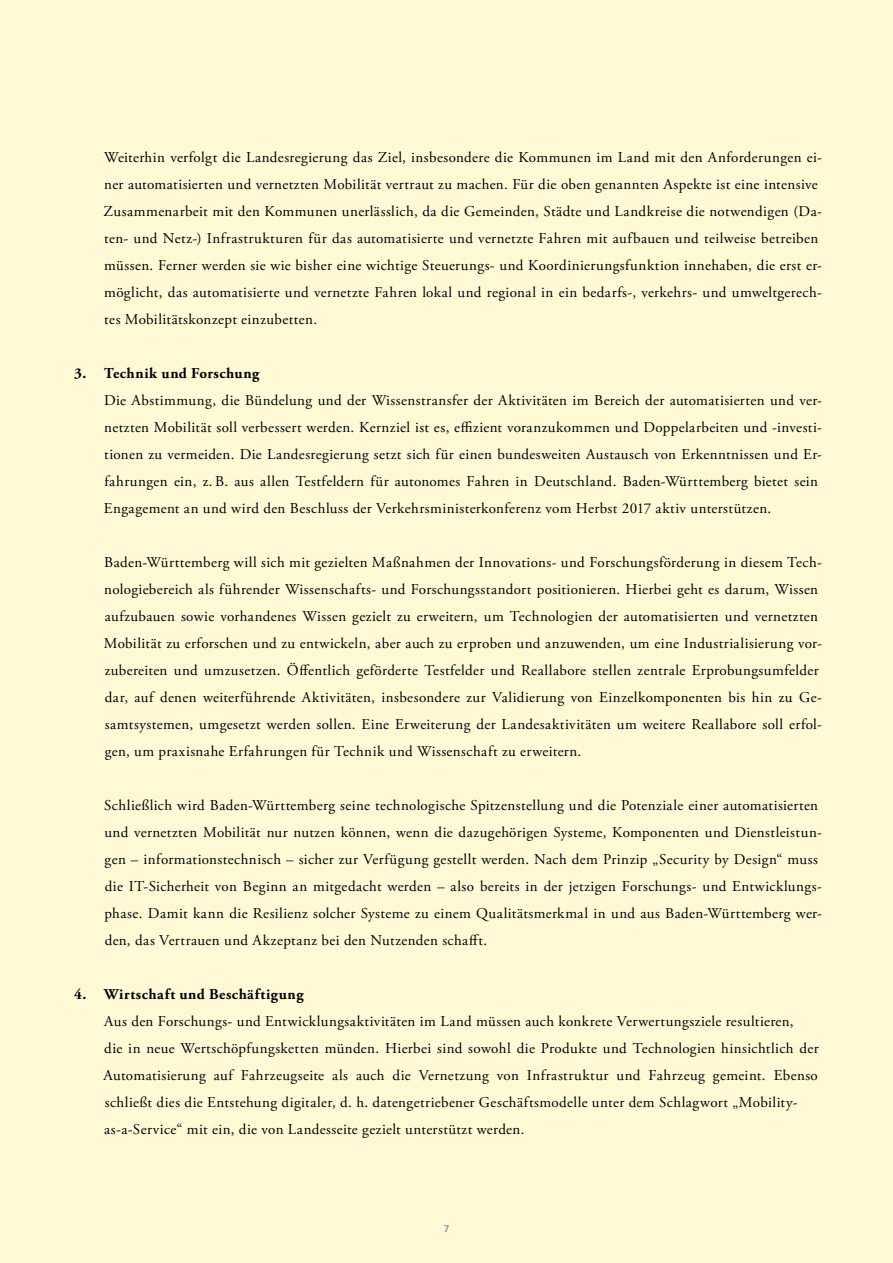
<style>
.page{position:relative;width:893px;height:1263px;background:#fff9d5}
.page>*{position:absolute;margin:0;border:0;box-sizing:border-box;transform-origin:0 0}
.t1{font:15px/27px "Adobe Garamond Pro";letter-spacing:.025em;color:#000}
.t2{font:700 15px "Adobe Garamond Pro";letter-spacing:.035em;color:#000}
.t3{font:700 9.9px "Univers LT";color:#9d9d9c}
</style>
<div class="page">
<p class="t1" style="left:104px;top:144px;width:720px">Weiterhin verfolgt die Landesregierung das Ziel, insbesondere die Kommunen im Land mit den Anforderungen ei&shy;ner automatisierten und vernetzten Mobilität vertraut zu machen. Für die oben genannten Aspekte ist eine intensive Zusammenarbeit mit den Kommunen unerlässlich, da die Gemeinden, Städte und Landkreise die notwendigen (Da&shy;ten- und Netz-) Infrastrukturen für das automatisierte und vernetzte Fahren mit aufbauen und teilweise betreiben müssen. Ferner werden sie wie bisher eine wichtige Steuerungs- und Koordinierungsfunktion innehaben, die erst er&shy;möglicht, das automatisierte und vernetzte Fahren lokal und regional in ein bedarfs-, verkehrs- und umweltgerech&shy;tes Mobilitätskonzept einzubetten.</p>
<p class="t2" style="left:74px;top:365px;width:187px">3. Technik und Forschung</p>
<p class="t1" style="left:104px;top:387px;width:720px">Die Abstimmung, die Bündelung und der Wissenstransfer der Aktivitäten im Bereich der automatisierten und ver&shy;netzten Mobilität soll verbessert werden. Kernziel ist es, effizient voranzukommen und Doppelarbeiten und -investi&shy;tionen zu vermeiden. Die Landesregierung setzt sich für einen bundesweiten Austausch von Erkenntnissen und Er&shy;fahrungen ein, z. B. aus allen Testfeldern für autonomes Fahren in Deutschland. Baden-Württemberg bietet sein Engagement an und wird den Beschluss der Verkehrsministerkonferenz vom Herbst 2017 aktiv unterstützen.</p>
<p class="t1" style="left:104px;top:549px;width:719px">Baden-Württemberg will sich mit gezielten Maßnahmen der Innovations- und Forschungsförderung in diesem Tech&shy;nologiebereich als führender Wissenschafts- und Forschungsstandort positionieren. Hierbei geht es darum, Wissen aufzubauen sowie vorhandenes Wissen gezielt zu erweitern, um Technologien der automatisierten und vernetzten Mobilität zu erforschen und zu entwickeln, aber auch zu erproben und anzuwenden, um eine Industrialisierung vor&shy;zubereiten und umzusetzen. Öffentlich geförderte Testfelder und Reallabore stellen zentrale Erprobungsumfelder dar, auf denen weiterführende Aktivitäten, insbesondere zur Validierung von Einzelkomponenten bis hin zu Ge&shy;samtsystemen, umgesetzt werden sollen. Eine Erweiterung der Landesaktivitäten um weitere Reallabore soll erfol&shy;gen, um praxisnahe Erfahrungen für Technik und Wissenschaft zu erweitern.</p>
<p class="t1" style="left:104px;top:792px;width:719px">Schließlich wird Baden-Württemberg seine technologische Spitzenstellung und die Potenziale einer automatisierten und vernetzten Mobilität nur nutzen können, wenn die dazugehörigen Systeme, Komponenten und Dienstleistun&shy;gen – informationstechnisch – sicher zur Verfügung gestellt werden. Nach dem Prinzip „Security by Design“ muss die IT-Sicherheit von Beginn an mitgedacht werden – also bereits in der jetzigen Forschungs- und Entwicklungs&shy;phase. Damit kann die Resilienz solcher Systeme zu einem Qualitätsmerkmal in und aus Baden-Württemberg wer&shy;den, das Vertrauen und Akzeptanz bei den Nutzenden schafft.</p>
<p class="t2" style="left:74px;top:986px;width:231px">4. Wirtschaft und Beschäftigung</p>
<p class="t1" style="left:103px;top:1008px;width:717px">Aus den Forschungs- und Entwicklungsaktivitäten im Land müssen auch konkrete Verwertungsziele resultieren,<br>die in neue Wertschöpfungsketten münden. Hierbei sind sowohl die Produkte und Technologien hinsichtlich der Automatisierung auf Fahrzeugseite als auch die Vernetzung von Infrastruktur und Fahrzeug gemeint. Ebenso schließt dies die Entstehung digitaler, d. h. datengetriebener Geschäftsmodelle unter dem Schlagwort „Mobility&shy;as-a-Service“ mit ein, die von Landesseite gezielt unterstützt werden.</p>
<p class="t3" style="left:444px;top:1223px;width:7px">7</p>
</div>
